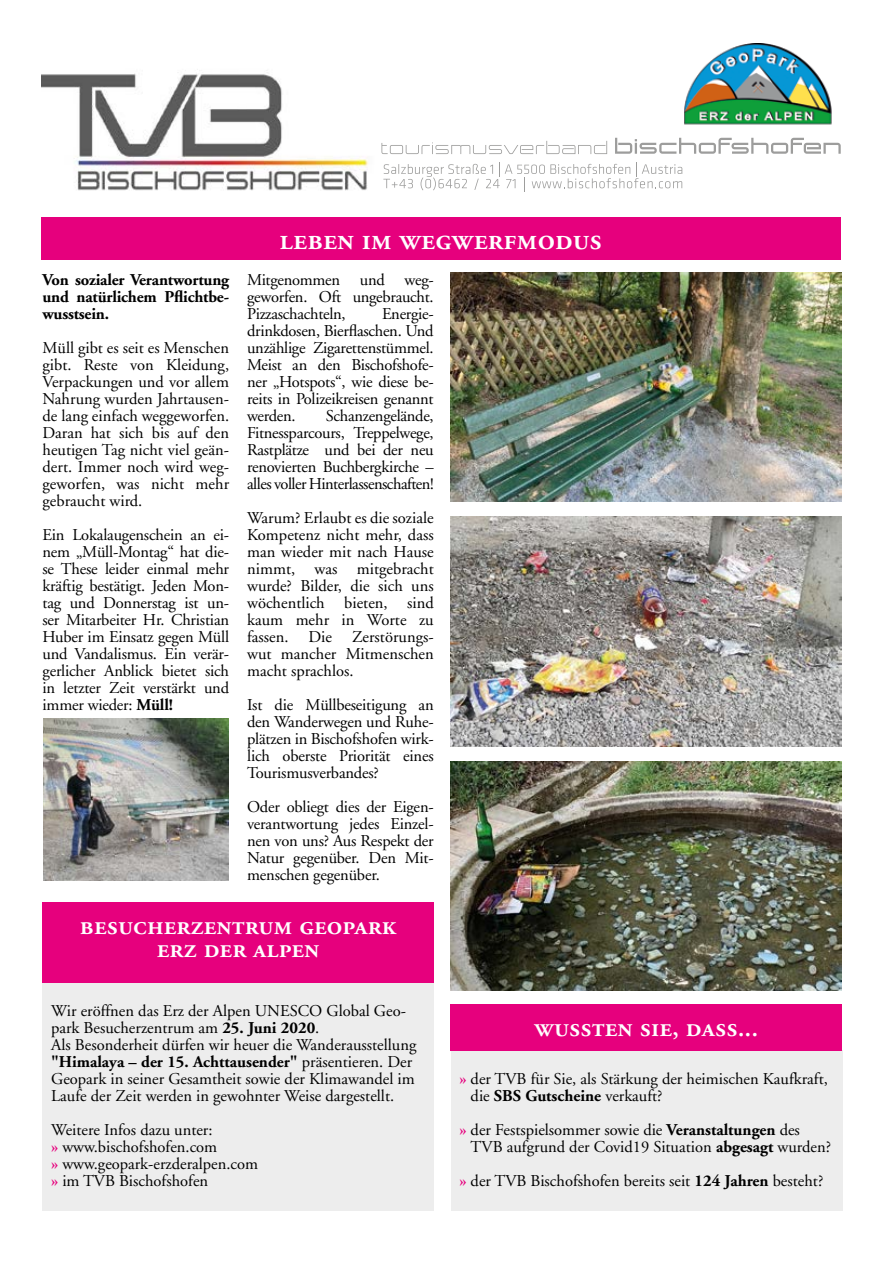
<style>
.page{position:relative;width:893px;height:1263px;background:#fff}
.page>*{position:absolute;margin:0;border:0;box-sizing:border-box;transform-origin:0 0}
.t1{font:600 30px "Adobe Garamond Exp";color:#fff}
.t2{font:600 27px/22.5px "Adobe Garamond Exp";color:#fff;text-align:center}
.t3{font:16.5px/17px "Adobe Garamond";color:#000;text-align:justify}
.t4{font:700 16.5px/17px "Adobe Garamond";letter-spacing:-.01em;color:#000;text-align:justify}
.s1{font-weight:700}
.s2{font-weight:700;color:#e6007d}
</style>
<div class="page">
<img style="left:42px;top:72px;width:327px;height:119px">
<svg style="left:383px;top:163px;width:299px;height:28px"></svg>
<svg style="left:381px;top:141px;width:226px;height:13px"></svg>
<svg style="left:615px;top:138px;width:226px;height:16px"></svg>
<div style="left:41px;top:217px;width:799px;height:42px;background:#e6007d"></div>
<img style="left:43px;top:719px;width:186px;height:161px">
<img style="left:451px;top:272px;width:391px;height:230px">
<img style="left:451px;top:517px;width:391px;height:229px">
<img style="left:451px;top:761px;width:391px;height:230px">
<div style="left:451px;top:1050px;width:391px;height:161px;background:#ededed"></div>
<div style="left:451px;top:1004px;width:391px;height:46px;background:#e6007d"></div>
<div style="left:43px;top:982px;width:391px;height:229px;background:#ededed"></div>
<div style="left:42px;top:902px;width:392px;height:80px;background:#e6007d"></div>
<img style="left:685px;top:43px;width:147px;height:82px">
<p class="t4" style="left:43px;top:272px;width:188px">Von sozialer Verantwortung und natürlichem Pflichtbe&shy;wusstsein.</p>
<p class="t3" style="left:43px;top:340px;width:188px">Müll gibt es seit es Menschen gibt. Reste von Kleidung, Verpackungen und vor allem Nahrung wurden Jahrtausen&shy;de lang einfach weggeworfen.<br>Daran hat sich bis auf den heutigen Tag nicht viel geän&shy;dert. Immer noch wird weg&shy;geworfen, was nicht mehr gebraucht wird.</p>
<p class="t3" style="left:43px;top:527px;width:188px">Ein Lokalaugenschein an ei&shy;nem „Müll-Montag“ hat die&shy;se These leider einmal mehr kräftig bestätigt. Jeden Mon&shy;tag und Donnerstag ist un&shy;ser Mitarbeiter Hr. Christian Huber im Einsatz gegen Müll und Vandalismus. Ein verär&shy;gerlicher Anblick bietet sich in letzter Zeit verstärkt und immer wieder: <span class="s1">Müll!</span></p>
<h1 class="t1" style="left:280px;top:227px;width:324px">leben im wegwerfmodus</h1>
<p class="t3" style="left:247px;top:272px;width:188px">Mitgenommen und weg&shy;geworfen. Oft ungebraucht.<br>Pizzaschachteln,</p>
<p class="t3" style="left:247px;top:306px;width:188px;text-indent:135px">Energie&shy;drinkdosen, Bierflaschen. Und unzählige Zigarettenstümmel.<br>Meist an den Bischofshofe&shy;ner „Hotspots“, wie diese be&shy;reits in Polizeikreisen genannt werden.</p>
<p class="t3" style="left:247px;top:408px;width:188px;text-indent:79px">Schanzengelände, Fitnessparcours, Treppelwege, Rastplätze und bei der neu renovierten Buchbergkirche – alles voller Hinterlassenschaften!</p>
<p class="t3" style="left:247px;top:510px;width:188px">Warum? Erlaubt es die soziale Kompetenz nicht mehr, dass man wieder mit nach Hause nimmt, was mitgebracht wurde? Bilder, die sich uns wöchentlich bieten, sind kaum mehr in Worte zu fassen. Die Zerstörungs&shy;wut mancher Mitmenschen macht sprachlos.</p>
<p class="t3" style="left:247px;top:697px;width:188px">Ist die Müllbeseitigung an den Wanderwegen und Ruhe&shy;plätzen in Bischofshofen wirk&shy;lich oberste Priorität eines Tourismusverbandes?</p>
<p class="t3" style="left:247px;top:799px;width:188px">Oder obliegt dies der Eigen&shy;verantwortung jedes Einzel&shy;nen von uns? Aus Respekt der Natur gegenüber. Den Mit&shy;menschen gegenüber.</p>
<h2 class="t2" style="left:80px;top:916px;width:318px">besucherzentrum geopark erz der alpen</h2>
<p class="t3" style="left:51px;top:1003px;width:367px;text-align:left">Wir eröffnen das Erz der Alpen UNESCO Global Geo&shy;park Besucherzentrum am <span class="s1">25. Juni 2020</span>.<br>Als Besonderheit dürfen wir heuer die Wanderausstellung <span class="s1">"Himalaya – der 15. Achttausender"</span> präsentieren. Der Geopark in seiner Gesamtheit sowie der Klimawandel im Laufe der Zeit werden in gewohnter Weise dargestellt.</p>
<p class="t3" style="left:51px;top:1122px;width:209px;text-align:left">Weitere Infos dazu unter:<br><span class="s2">»</span> www.bischofshofen.com<br><span class="s2">»</span> www.geopark-erzderalpen.com <span class="s2">»</span> im TVB Bischofshofen</p>
<h2 class="t2" style="left:534px;top:1018px;width:225px">wussten sie, dass...</h2>
<p class="t3" style="left:471px;top:1071px;width:359px;text-indent:-11px"><span class="s2">»</span> der TVB für Sie, als Stärkung der heimischen Kaufkraft, die <span class="s1">SBS Gutscheine</span> verkauft?</p>
<p class="t3" style="left:471px;top:1122px;width:362px;text-indent:-11px"><span class="s2">»</span> der Festspielsommer sowie die <span class="s1">Veranstaltungen</span> des<br>TVB aufgrund der Covid19 Situation <span class="s1">abgesagt</span> wurden?</p>
<p class="t3" style="left:459px;top:1173px;width:365px"><span class="s2">»</span> der TVB Bischofshofen bereits seit <span class="s1">124 Jahren</span> besteht?</p>
</div>
